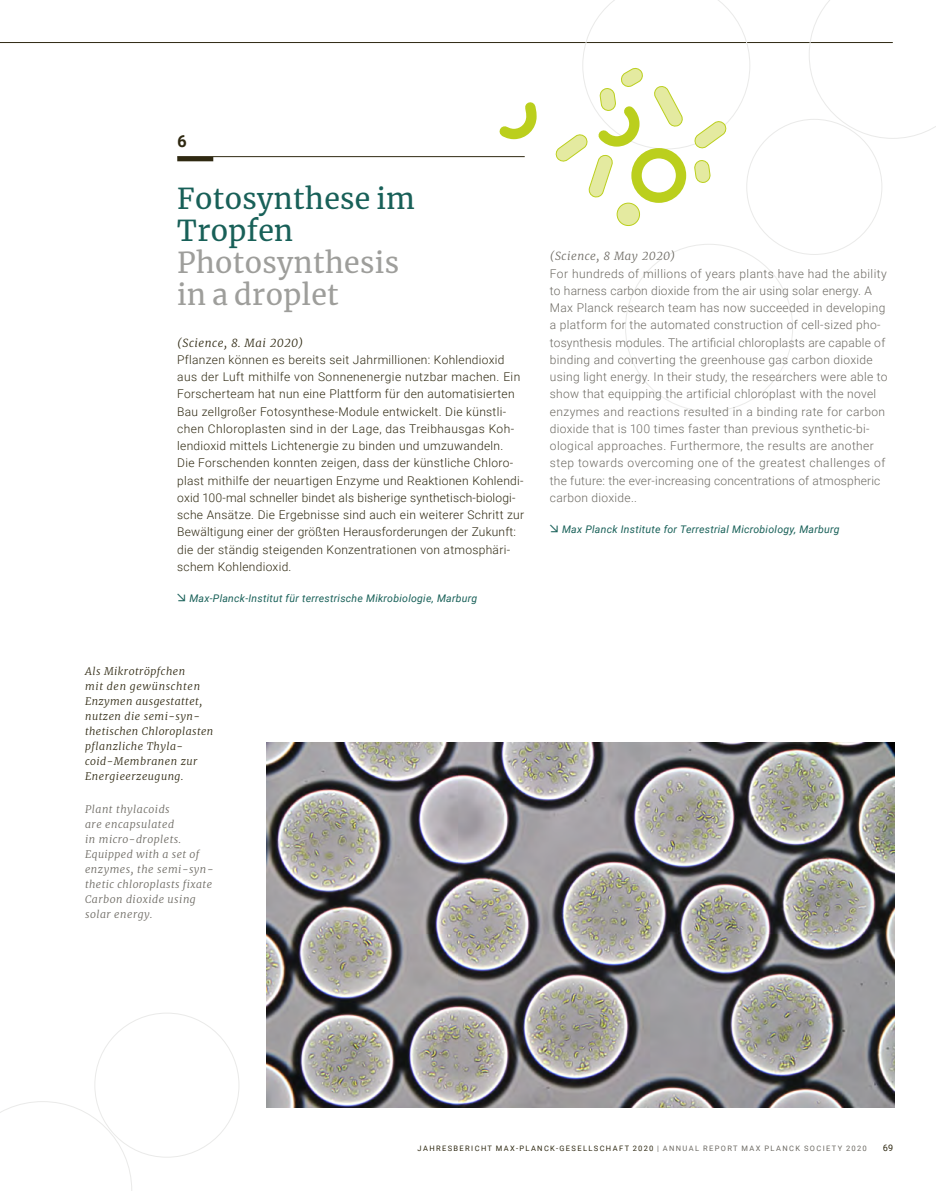
<style>
.page{position:relative;width:936px;height:1191px;background:#fff}
.page>*{position:absolute;margin:0;border:0;box-sizing:border-box;transform-origin:0 0}
._2_Artikelüberschrif{font:28.5px/32.2px "Merriweather";letter-spacing:.01em;color:#9e9e9b}
._0_Artikel_Nummer{font:700 16.5px "Roboto";color:#2f2912}
._4_Fließtext{font:300 12px/17.2px "Roboto";letter-spacing:.025em;color:#6d6a63}
._4_Fließtext-2{font:300 12px/17.2px "Roboto";letter-spacing:.025em;color:#2f2912}
._3_Artikelquelle{font:italic 300 11.25px "Merriweather";letter-spacing:.045em;color:#2f2912}
._3_Artikelquelle-2{font:italic 300 11.25px "Merriweather";letter-spacing:.045em;color:#6d6a63}
._5_BU{font:italic 300 10.5px/15px "Merriweather";letter-spacing:.045em;color:#2f2912}
._5_BU-2{font:italic 300 10.5px/15px "Merriweather";letter-spacing:.045em;color:#6d6a63}
._5_MPI-Verweis{font:italic 10.5px "Roboto";letter-spacing:.025em;color:#186058}
.t1{font:9px "Roboto";color:#2f2912}
.t2{font:7.5px "Roboto";letter-spacing:.185em;color:#2f2912}
.s1{color:#186058}
.s2{font-family:"Merriweather";font-weight:300;font-size:16.2px}
.s3{color:#6d6a63}
</style>
<div class="page">
<hr style="left:0;top:42px;width:892px;height:1px;background:#2f2912">
<svg style="left:0;top:1101px;width:132px;height:90px"></svg>
<svg style="left:809px;top:0;width:126px;height:139px"></svg>
<hr style="left:177px;top:156px;width:347px;height:1px;background:#2f2912">
<svg style="left:177px;top:157px;width:347px;height:4px"></svg>
<img style="left:266px;top:742px;width:628px;height:365px">
<svg style="left:555px;top:0;width:195px;height:198px"></svg>
<svg style="left:499px;top:102px;width:38px;height:38px"></svg>
<div style="left:631px;top:148px;width:55px;height:55px;border:10px solid #bbcf1d;border-radius:50%"></div>
<div style="left:617px;top:203px;width:22px;height:22px;background:#e4eaa0;border-radius:50%"></div>
<div style="left:616px;top:203px;width:23px;height:23px;border:1px solid #bbcf1d;border-radius:50%"></div>
<p class="_0_Artikel_Nummer" style="left:177px;top:130px;width:11px">6</p>
<p class="_2_Artikelüberschrif" style="left:177px;top:181px;width:239px"><span class="s1">Fotosynthese im<br>Tropfen<br></span>Photosynthesis in a droplet</p>
<p class="_3_Artikelquelle" style="left:177px;top:335px;width:127px">(Science, 8. Mai 2020)</p>
<p class="_4_Fließtext-2" style="left:177px;top:350px;width:348px">Pflanzen können es bereits seit Jahrmillionen: Kohlendioxid aus der Luft mithilfe von Sonnenenergie nutzbar machen. Ein Forscherteam hat nun eine Plattform für den automatisierten Bau zellgroßer Fotosynthese-Module entwickelt. Die künstli&shy;chen Chloroplasten sind in der Lage, das Treibhausgas Koh&shy;lendioxid mittels Lichtenergie zu binden und umzuwandeln.<br>Die Forschenden konnten zeigen, dass der künstliche Chloro&shy;plast mithilfe der neuartigen Enzyme und Reaktionen Kohlendi&shy;oxid 100-mal schneller bindet als bisherige synthetisch-biologi&shy;sche Ansätze. Die Ergebnisse sind auch ein weiterer Schritt zur Bewältigung einer der größten Herausforderungen der Zukunft: die der ständig steigenden Konzentrationen von atmosphäri&shy;schem Kohlendioxid.</p>
<p class="_5_MPI-Verweis" style="left:175px;top:590px;width:303px"><span class="s2">↘</span> Max-Planck-Institut für terrestrische Mikrobiologie, Marburg</p>
<p class="_5_BU" style="left:85px;top:663px;width:130px">Als Mikrotröpfchen<br>mit den gewünschten<br>Enzymen ausgestattet, nutzen die semi-syn&shy;thetischen Chloroplasten pflanzliche Thyla&shy;coid-Membranen zur<br>Energieerzeugung.</p>
<p class="_5_BU-2" style="left:85px;top:801px;width:130px">Plant thylacoids<br>are encapsulated<br>in micro-droplets.<br>Equipped with a set of enzymes, the semi-syn&shy;thetic chloroplasts fixate<br>Carbon dioxide using solar energy.</p>
<p class="_3_Artikelquelle-2" style="left:550px;top:248px;width:127px">(Science, 8 May 2020)</p>
<p class="_4_Fließtext" style="left:550px;top:264px;width:339px">For hundreds of millions of years plants have had the ability to harness carbon dioxide from the air using solar energy. A Max Planck research team has now succeeded in developing a platform for the automated construction of cell-sized pho&shy;tosynthesis modules. The artificial chloroplasts are capable of binding and converting the greenhouse gas carbon dioxide using light energy. In their study, the researchers were able to show that equipping the artificial chloroplast with the novel enzymes and reactions resulted in a binding rate for carbon dioxide that is 100 times faster than previous synthetic-bi&shy;ological approaches. Furthermore, the results are another step towards overcoming one of the greatest challenges of the future: the ever-increasing concentrations of atmospheric carbon dioxide..</p>
<p class="_5_MPI-Verweis" style="left:548px;top:521px;width:293px"><span class="s2">↘</span> Max Planck Institute for Terrestrial Microbiology, Marburg</p>
<p class="t2" style="left:417px;top:1143px;width:450px">JAHRESBERICHT MAX-PLANCK-GESELLSCHAFT 2020 <span class="s3">| ANNUAL REPORT MAX PLANCK SOCIETY 2020</span></p>
<p class="t1" style="left:882px;top:1141px;width:12px">69</p>
</div>
